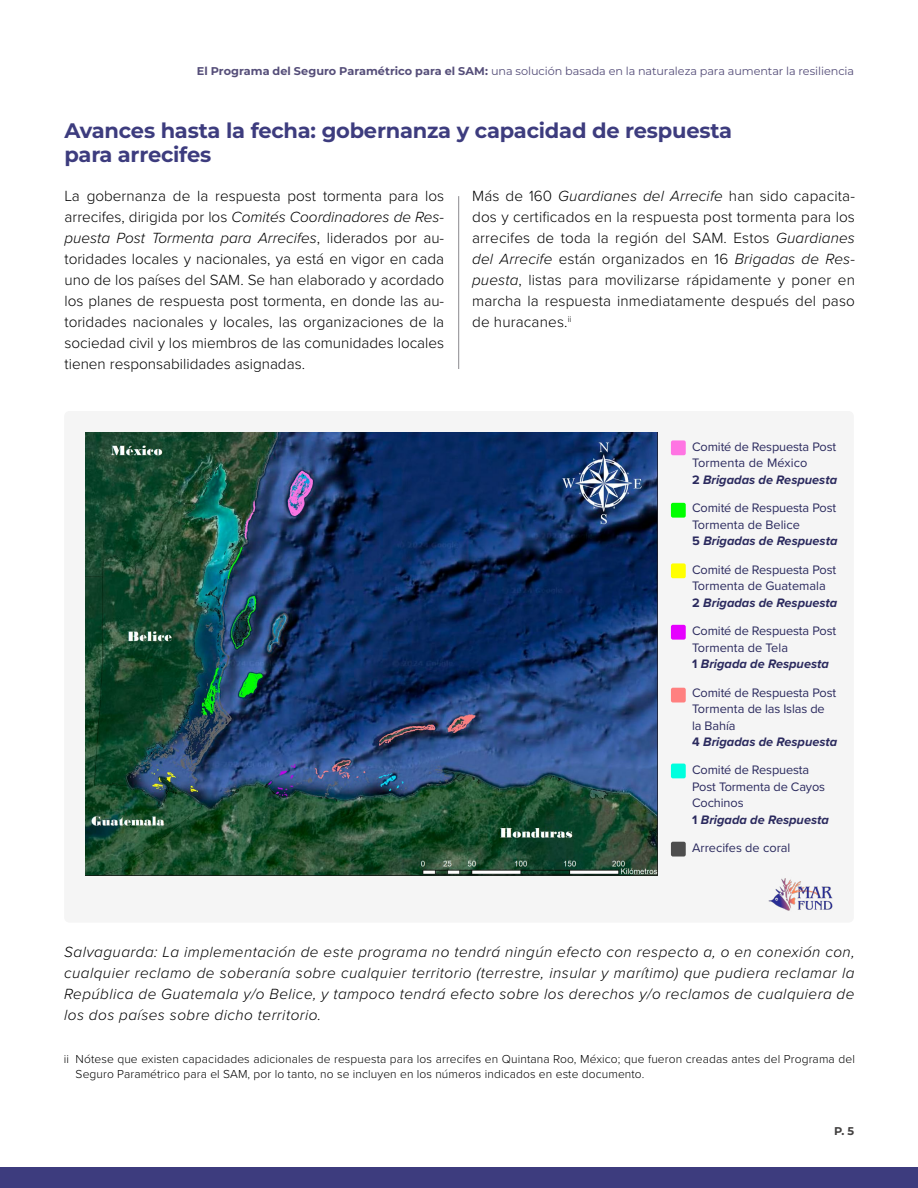
<style>
.page{position:relative;width:918px;height:1188px;background:#fff}
.page>*{position:absolute;margin:0;border:0;box-sizing:border-box;transform-origin:0 0}
.t1{font:700 21px/24px "Montserrat";letter-spacing:-.01em;color:#3d3c7e}
.t2{font:300 15.3px/21px "Proxima Nova";letter-spacing:.005em;color:#000;text-align:justify}
.t3{font:italic 300 15.3px/21px "Proxima Nova";letter-spacing:.03em;color:#000;text-align:justify}
.t4{font:12.75px/16.5px "Proxima Nova";letter-spacing:-.01em;color:#2b2a5e}
.t5{font:300 12px/15px "Proxima Nova";letter-spacing:.01em;color:#000}
.t6{font:11.25px "Montserrat";letter-spacing:-.005em;color:#554e79}
.t7{font:700 11.25px "Montserrat";color:#434141}
.s1{font-weight:700}
.s2{font-style:italic}
.s3{font-weight:700;font-style:italic}
</style>
<div class="page">
<div style="left:0;top:1167px;width:918px;height:21px;background:#3d3c7e"></div>
<div style="left:64px;top:411px;width:790px;height:512px;background:#f5f5f5;border-radius:5px"></div>
<img style="left:85px;top:432px;width:572px;height:443px">
<hr style="left:458px;top:196px;width:1px;height:173px;background:#8b898e">
<div style="left:671px;top:440px;width:15px;height:15px;background:#ff74e3;border-radius:2px"></div>
<div style="left:671px;top:503px;width:15px;height:15px;background:#0f0;border-radius:2px"></div>
<div style="left:671px;top:563px;width:15px;height:15px;background:#ff0;border-radius:2px"></div>
<div style="left:671px;top:625px;width:15px;height:15px;background:#e600ff;border-radius:2px"></div>
<div style="left:671px;top:688px;width:15px;height:15px;background:#ff8080;border-radius:2px"></div>
<div style="left:671px;top:764px;width:15px;height:14px;background:#00ffde;border-radius:2px"></div>
<div style="left:671px;top:842px;width:15px;height:15px;background:#4d4d4d;border-radius:2px"></div>
<img style="left:768px;top:878px;width:65px;height:33px">
<p class="t6" style="left:197px;top:63px;width:659px"><span class="s1">El Programa del Seguro Paramétrico para el SAM:</span> una solución basada en la naturaleza para aumentar la resiliencia</p>
<h1 class="t1" style="left:65px;top:118px;width:669px">Avances hasta la fecha: gobernanza y capacidad de respuesta para arrecifes</h1>
<p class="t2" style="left:65px;top:185px;width:381px">La gobernanza de la respuesta post tormenta para los arrecifes, dirigida por los <span class="s2">Comités Coordinadores de Res&shy;puesta Post Tormenta para Arrecifes</span>, liderados por au&shy;toridades locales y nacionales, ya está en vigor en cada uno de los países del SAM. Se han elaborado y acordado los planes de respuesta post tormenta, en donde las au&shy;toridades nacionales y locales, las organizaciones de la sociedad civil y los miembros de las comunidades locales tienen responsabilidades asignadas.</p>
<p class="t2" style="left:472px;top:185px;width:384px">Más de 160 <span class="s2">Guardianes del Arrecife</span> han sido capacita&shy;dos y certificados en la respuesta post tormenta para los arrecifes de toda la región del SAM. Estos <span class="s2">Guardianes del Arrecife</span> están organizados en 16 <span class="s2">Brigadas de Res&shy;puesta</span>, listas para movilizarse rápidamente y poner en marcha la respuesta inmediatamente después del paso de huracanes.<sup>ii</sup></p>
<p class="t4" style="left:692px;top:437px;width:147px">Comité de Respuesta Post<br>Tormenta de México<br><span class="s1">2</span> <span class="s3">Brigadas de Respuesta</span></p>
<p class="t4" style="left:692px;top:499px;width:147px">Comité de Respuesta Post<br>Tormenta de Belice<br><span class="s1">5</span> <span class="s3">Brigadas de Respuesta</span></p>
<p class="t4" style="left:692px;top:560px;width:147px">Comité de Respuesta Post<br>Tormenta de Guatemala<br><span class="s1">2</span> <span class="s3">Brigadas de Respuesta</span></p>
<p class="t4" style="left:692px;top:622px;width:146px">Comité de Respuesta Post<br>Tormenta de Tela<br><span class="s1">1</span> <span class="s3">Brigada de Respuesta</span></p>
<p class="t4" style="left:692px;top:683px;width:147px">Comité de Respuesta Post<br>Tormenta de las Islas de la Bahía<br><span class="s1">4</span> <span class="s3">Brigadas de Respuesta</span></p>
<p class="t4" style="left:692px;top:761px;width:138px">Comité de Respuesta<br>Post Tormenta de Cayos<br>Cochinos<br><span class="s1">1</span> <span class="s3">Brigada de Respuesta</span></p>
<p class="t4" style="left:692px;top:839px;width:100px">Arrecifes de coral</p>
<p class="t3" style="left:64px;top:941px;width:792px">Salvaguarda: La implementación de este programa no tendrá ningún efecto con respecto a, o en conexión con, cualquier reclamo de soberanía sobre cualquier territorio (terrestre, insular y marítimo) que pudiera reclamar la República de Guatemala y/o Belice, y tampoco tendrá efecto sobre los derechos y/o reclamos de cualquiera de los dos países sobre dicho territorio.</p>
<p class="t5" style="left:76px;top:1051px;width:781px;text-indent:-12px">ii Nótese que existen capacidades adicionales de respuesta para los arrecifes en Quintana Roo, México; que fueron creadas antes del Programa del<br>Seguro Paramétrico para el SAM, por lo tanto, no se incluyen en los números indicados en este documento.</p>
<p class="t7" style="left:834px;top:1124px;width:22px">P. 5</p>
</div>
